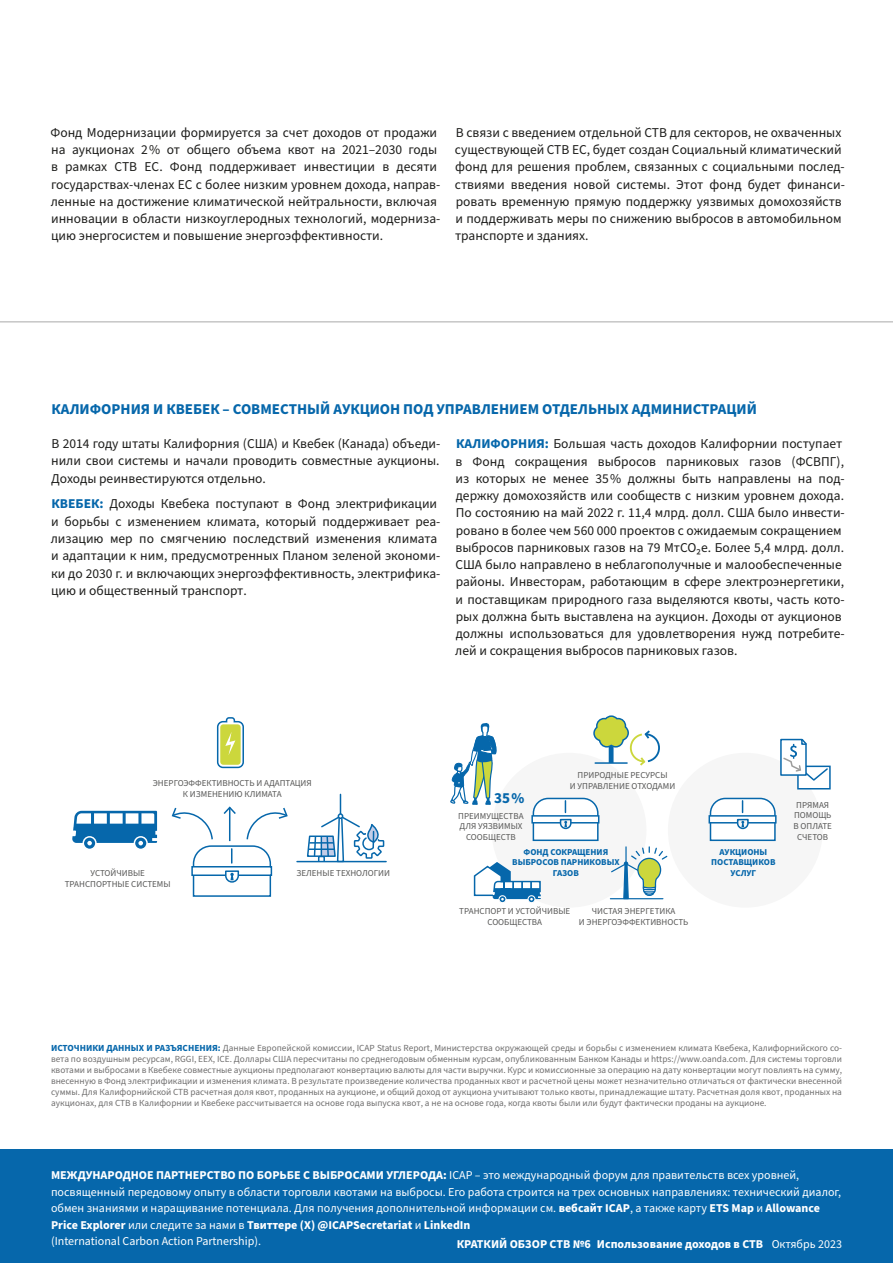
<style>
.page{position:relative;width:893px;height:1263px;background:#fff}
.page>*{position:absolute;margin:0;border:0;box-sizing:border-box;transform-origin:0 0}
.t1{font:700 15px "Source Sans Pro";color:#0667ab}
.t2{font:13.5px/17.2px "Source Sans Pro";color:#1d1d1b}
.t3{font:12px/16.5px "Source Sans Pro";color:#fff}
.t4{font:700 12px "Source Sans Pro";color:#fff}
.t5{font:9.3px/11.1px "Source Sans Pro";color:#706f6f;text-align:justify}
.t6{font:9px/10.8px "Source Sans Pro";color:#575756;text-align:center}
.t7{font:700 9px/10.8px "Source Sans Pro";color:#0667ab;text-align:center}
.s1{font-weight:700;color:#0667ab}
.s2{font-weight:700}
</style>
<div class="page">
<div style="left:0;top:1149px;width:893px;height:114px;background:#0667ab"></div>
<div style="left:668px;top:753px;width:155px;height:155px;background:#f6f6f6;border-radius:50%"></div>
<div style="left:492px;top:753px;width:154px;height:155px;background:#f6f6f6;border-radius:50%"></div>
<svg style="left:216px;top:717px;width:28px;height:52px"></svg>
<svg style="left:83px;top:837px;width:13px;height:12px"></svg>
<div style="left:83px;top:836px;width:14px;height:14px;border:2px solid #fff;border-radius:50%"></div>
<svg style="left:134px;top:837px;width:13px;height:12px"></svg>
<div style="left:134px;top:836px;width:14px;height:14px;border:2px solid #fff;border-radius:50%"></div>
<svg style="left:72px;top:811px;width:85px;height:34px"></svg>
<div style="left:193px;top:867px;width:78px;height:30px;border:2px solid #0667ab"></div>
<svg style="left:171px;top:806px;width:117px;height:77px"></svg>
<svg style="left:532px;top:797px;width:67px;height:45px"></svg>
<div style="left:710px;top:816px;width:66px;height:25px;background:#fff;border:2px solid #0667ab"></div>
<svg style="left:708px;top:815px;width:69px;height:8px"></svg>
<svg style="left:709px;top:797px;width:67px;height:33px"></svg>
<svg style="left:610px;top:847px;width:58px;height:53px"></svg>
<div style="left:498px;top:895px;width:8px;height:8px;border:1px solid #fff;border-radius:50%"></div>
<div style="left:527px;top:895px;width:8px;height:8px;border:1px solid #fff;border-radius:50%"></div>
<svg style="left:473px;top:862px;width:68px;height:38px"></svg>
<svg style="left:593px;top:715px;width:67px;height:51px"></svg>
<svg style="left:450px;top:723px;width:47px;height:82px"></svg>
<div style="left:797px;top:765px;width:34px;height:24px;background:#fff;border:2px solid #0667ab"></div>
<svg style="left:780px;top:738px;width:49px;height:44px"></svg>
<hr style="left:297px;top:861px;width:89px;height:1px;background:#0667ab">
<svg style="left:306px;top:794px;width:79px;height:69px"></svg>
<hr style="left:0;top:321px;width:893px;height:2px;background:#c6c6c6">
<p class="t2" style="left:50px;top:124px;width:391px">Фонд Модернизации формируется за счет доходов от продажи на аукционах 2 % от общего объема квот на 2021–2030 годы в рамках СТВ ЕС. Фонд поддерживает инвестиции в десяти государствах-членах ЕС с более низким уровнем дохода, направ&shy;ленные на достижение климатической нейтральности, включая инновации в области низкоуглеродных технологий, модерниза&shy;цию энергосистем и повышение энергоэффективности.</p>
<p class="t2" style="left:455px;top:124px;width:391px">В связи с введением отдельной СТВ для секторов, не охваченных существующей СТВ ЕС, будет создан Социальный климатический фонд для решения проблем, связанных с социальными послед&shy;ствиями введения новой системы. Этот фонд будет финанси&shy;ровать временную прямую поддержку уязвимых домохозяйств и поддерживать меры по снижению выбросов в автомобильном транспорте и зданиях.</p>
<p class="t1" style="left:51px;top:399px;width:707px">КАЛИФОРНИЯ И КВЕБЕК – СОВМЕСТНЫЙ АУКЦИОН ПОД УПРАВЛЕНИЕМ ОТДЕЛЬНЫХ АДМИНИСТРАЦИЙ</p>
<p class="t2" style="left:51px;top:435px;width:391px;text-align:justify">В 2014 году штаты Калифорния (США) и Квебек (Канада) объеди&shy;нили свои системы и начали проводить совместные аукционы.<br>Доходы реинвестируются отдельно.</p>
<p class="t2" style="left:51px;top:496px;width:391px"><span class="s1">КВЕБЕК:</span> Доходы Квебека поступают в Фонд электрификации и борьбы с изменением климата, который поддерживает реа&shy;лизацию мер по смягчению последствий изменения климата и адаптации к ним, предусмотренных Планом зеленой экономи&shy;ки до 2030 г. и включающих энергоэффективность, электрифика&shy;цию и общественный транспорт.</p>
<p class="t2" style="left:455px;top:436px;width:391px"><span class="s1">КАЛИФОРНИЯ:</span> Большая часть доходов Калифорнии поступает в Фонд сокращения выбросов парниковых газов (ФСВПГ), из которых не менее 35 % должны быть направлены на под&shy;держку домохозяйств или сообществ с низким уровнем дохода.<br>По состоянию на май 2022 г. 11,4 млрд. долл. США было инвести&shy;ровано в более чем 560 000 проектов с ожидаемым сокращением выбросов парниковых газов на 79 МтCO2e. Более 5,4 млрд. долл.<br>США было направлено в неблагополучные и малообеспеченные районы. Инвесторам, работающим в сфере электроэнергетики, и поставщикам природного газа выделяются квоты, часть кото&shy;рых должна быть выставлена на аукцион. Доходы от аукционов должны использоваться для удовлетворения нужд потребите&shy;лей и сокращения выбросов парниковых газов.</p>
<p class="t6" style="left:153px;top:778px;width:160px">ЭНЕРГОЭФФЕКТИВНОСТЬ И АДАПТАЦИЯ<br>К ИЗМЕНЕНИЮ КЛИМАТА</p>
<p class="t6" style="left:65px;top:868px;width:107px">УСТОЙЧИВЫЕ<br>ТРАНСПОРТНЫЕ СИСТЕМЫ</p>
<p class="t6" style="left:296px;top:868px;width:95px">ЗЕЛЕНЫЕ ТЕХНОЛОГИИ</p>
<p class="t1" style="left:494px;top:788px;width:32px">35 %</p>
<p class="t6" style="left:458px;top:810px;width:67px">ПРЕИМУЩЕСТВА<br>ДЛЯ УЯЗВИМЫХ<br>СООБЩЕСТВ</p>
<p class="t6" style="left:570px;top:770px;width:107px">ПРИРОДНЫЕ РЕСУРСЫ<br>И УПРАВЛЕНИЕ ОТХОДАМИ</p>
<p class="t7" style="left:512px;top:846px;width:109px">ФОНД СОКРАЩЕНИЯ<br>ВЫБРОСОВ ПАРНИКОВЫХ<br>ГАЗОВ</p>
<p class="t7" style="left:711px;top:846px;width:66px">АУКЦИОНЫ<br>ПОСТАВЩИКОВ<br>УСЛУГ</p>
<p class="t6" style="left:459px;top:906px;width:112px">ТРАНСПОРТ И УСТОЙЧИВЫЕ<br>СООБЩЕСТВА</p>
<p class="t6" style="left:579px;top:906px;width:111px">ЧИСТАЯ ЭНЕРГЕТИКА<br>И ЭНЕРГОЭФФЕКТИВНОСТЬ</p>
<p class="t6" style="left:793px;top:799px;width:40px">ПРЯМАЯ<br>ПОМОЩЬ<br>В ОПЛАТЕ<br>СЧЕТОВ</p>
<p class="t5" style="left:51px;top:1042px;width:792px"><span class="s1">ИСТОЧНИКИ ДАННЫХ И РАЗЪЯСНЕНИЯ:</span> Данные Европейской комиссии, ICAP Status Report, Министерства окружающей среды и борьбы с изменением климата Квебека, Калифорнийского со&shy;вета по воздушным ресурсам, RGGI, EEX, ICE. Доллары США пересчитаны по среднегодовым обменным курсам, опубликованным Банком Канады и https://www.oanda.com. Для системы торговли квотами и выбросами в Квебеке совместные аукционы предполагают конвертацию валюты для части выручки. Курс и комиссионные за операцию на дату конвертации могут повлиять на сумму, внесенную в Фонд электрификации и изменения климата. В результате произведение количества проданных квот и расчетной цены может незначительно отличаться от фактически внесенной суммы. Для Калифорнийской СТВ расчетная доля квот, проданных на аукционе, и общий доход от аукциона учитывают только квоты, принадлежащие штату. Расчетная доля квот, проданных на аукционах, для СТВ в Калифорнии и Квебеке рассчитывается на основе года выпуска квот, а не на основе года, когда квоты были или будут фактически проданы на аукционе.</p>
<p class="t3" style="left:51px;top:1167px;width:792px"><span class="s2">МЕЖДУНАРОДНОЕ ПАРТНЕРСТВО ПО БОРЬБЕ С ВЫБРОСАМИ УГЛЕРОДА:</span> ICAP – это международный форум для правительств всех уровней, посвященный передовому опыту в области торговли квотами на выбросы. Его работа строится на трех основных направлениях: технический диалог, обмен знаниями и наращивание потенциала. Для получения дополнительной информации см. <span class="s2">вебсайт ICAP</span>, а также карту <span class="s2">ETS Map</span> и <span class="s2">Allowance Price Explorer</span> или следите за нами в <span class="s2">Твиттере (X) @ICAPSecretariat</span> и <span class="s2">LinkedIn<br></span>(International Carbon Action Partnership).</p>
<p class="t4" style="left:457px;top:1236px;width:308px">КРАТКИЙ ОБЗОР СТВ №6 Использование доходов в СТВ</p>
<p class="t3" style="left:772px;top:1236px;width:72px">Октябрь 2023</p>
</div>
